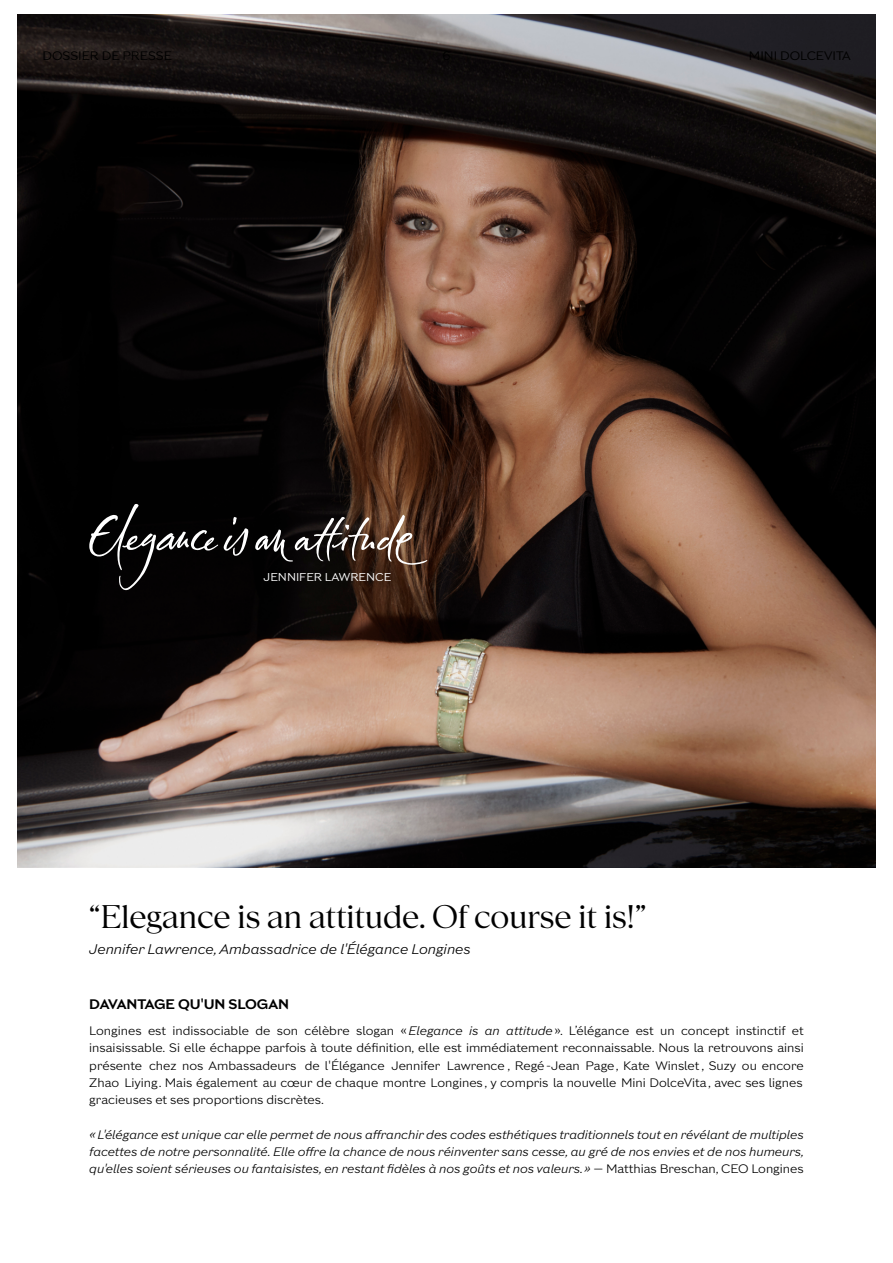
<style>
.page{position:relative;width:893px;height:1263px;background:#fff}
.page>*{position:absolute;margin:0;border:0;box-sizing:border-box;transform-origin:0 0}
.t1{font:31.5px "Longines Serif Headline";color:#000}
.t2{font:italic 300 13.65px "Longines Sans Text";color:#000}
.t3{font:700 13.5px "Longines Sans Text";color:#000}
.t4{font:300 12px/17.2px "Longines Sans Text";color:#000;text-align:justify}
.t5{font:italic 300 12px/17.2px "Longines Sans Text";color:#000;text-align:justify}
.t6{font:12px "Longines Sans Text";color:#000}
.t7{font:11.1px "Longines Sans Text";color:#fff}
.s1{font-style:italic}
.s2{font-style:normal}
</style>
<div class="page">
<img style="left:17px;top:14px;width:859px;height:853px">
<svg style="left:255px;top:515px;width:172px;height:50px;background:#4a3e37"></svg>
<svg style="left:89px;top:504px;width:160px;height:86px;background:#1d1c1c"></svg>
<p class="t6" style="left:43px;top:45px;width:131px">DOSSIER DE PRESSE</p>
<p class="t6" style="left:749px;top:45px;width:104px">MINI DOLCEVITA</p>
<p class="t7" style="left:264px;top:567px;width:129px">JENNIFER LAWRENCE</p>
<h1 class="t1" style="left:89px;top:892px;width:558px">“Elegance is an attitude. Of course it is!”</h1>
<p class="t2" style="left:89px;top:937px;width:383px">Jennifer Lawrence, Ambassadrice de l'Élégance Longines</p>
<p class="t3" style="left:89px;top:993px;width:201px">DAVANTAGE QU'UN SLOGAN</p>
<p class="t4" style="left:89px;top:1021px;width:716px">Longines est indissociable de son célèbre slogan «<span class="s1">Elegance is an attitude</span>». L’élégance est un concept instinctif et insaisissable. Si elle échappe parfois à toute définition, elle est immédiatement reconnaissable. Nous la retrouvons ainsi présente chez nos Ambassadeurs de l'Élégance Jennifer Lawrence , Regé-Jean Page, Kate Winslet , Suzy ou encore Zhao Liying. Mais également au cœur de chaque montre Longines , y compris la nouvelle Mini DolceVita , avec ses lignes gracieuses et ses proportions discrètes.</p>
<p class="t5" style="left:89px;top:1125px;width:716px">«L'élégance est unique car elle permet de nous affranchir des codes esthétiques traditionnels tout en révélant de multiples facettes de notre personnalité. Elle offre la chance de nous réinventer sans cesse, au gré de nos envies et de nos humeurs, qu'elles soient sérieuses ou fantaisistes, en restant fidèles à nos goûts et nos valeurs.» <span class="s2">— Matthias Breschan, CEO Longines</span></p>
</div>
